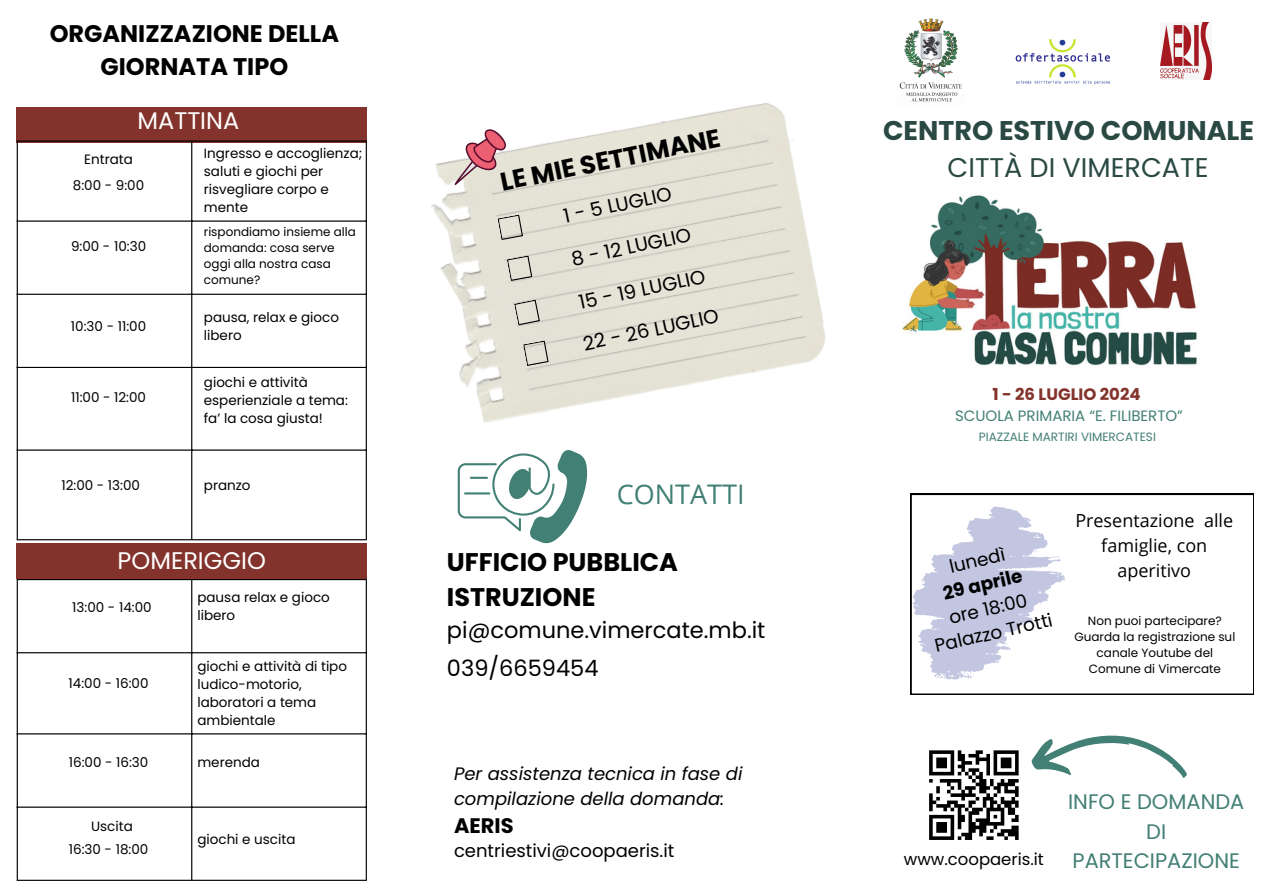
<style>
.page{position:relative;width:1263px;height:894px;background:#fff}
.page>*{position:absolute;margin:0;border:0;box-sizing:border-box;transform-origin:0 0}
.t1{font:700 27px "Poppins";color:#2a4943}
.t2{font:27px "Poppins";color:#2a4943}
.t3{font:27px "Open Sans";color:#427f74}
.t4{font:700 25.5px/34.8px "Poppins";color:#000}
.t5{font:700 24px/32.7px "Poppins";color:#000;text-align:center}
.t6{font:24px "Poppins";color:#fff}
.t7{font:22.5px "Poppins";color:#000}
.t8{font:21px/29.2px "Poppins";color:#427f74;text-align:center}
.t9{font:700 21px "Poppins";color:#000}
.t10{font:19.5px "Poppins";color:#000}
.t11{font:18.45px "Poppins";color:#000}
.t12{font:700 18.45px "Poppins";color:#000}
.t13{font:italic 18px/24.8px "Poppins";color:#000}
.t14{font:18px/24.8px "Open Sans";color:#000;text-align:center}
.t15{font:18px "Poppins";color:#000}
.t16{font:16.5px "Poppins";color:#000}
.t17{font:700 16.5px "Poppins";color:#83332c}
.t18{font:15px "Poppins";color:#427f74}
.t19{font:13.5px/18px "Poppins";color:#000}
.t20{font:12px/16px "Poppins";color:#000}
.t21{font:12px "Poppins";color:#427f74}
</style>
<div class="page">
<img style="left:1160px;top:22px;width:51px;height:58px">
<img style="left:431px;top:103px;width:395px;height:320px">
<svg style="left:449px;top:123px;width:66px;height:63px"></svg>
<svg style="left:497px;top:214px;width:26px;height:26px"></svg>
<svg style="left:507px;top:255px;width:25px;height:26px"></svg>
<svg style="left:514px;top:299px;width:26px;height:26px"></svg>
<svg style="left:523px;top:340px;width:26px;height:26px"></svg>
<svg style="left:458px;top:450px;width:130px;height:93px"></svg>
<hr style="left:464px;top:492px;width:26px;height:2px;background:#427f74">
<div style="left:17px;top:107px;width:350px;height:35px;background:#83332c"></div>
<hr style="left:17px;top:141px;width:1px;height:398px;background:#000">
<hr style="left:191px;top:141px;width:1px;height:398px;background:#000">
<hr style="left:366px;top:141px;width:1px;height:398px;background:#000">
<hr style="left:17px;top:140px;width:350px;height:1px;background:#000">
<hr style="left:17px;top:220px;width:350px;height:1px;background:#000">
<hr style="left:17px;top:293px;width:350px;height:2px;background:#000">
<hr style="left:17px;top:367px;width:350px;height:1px;background:#000">
<hr style="left:17px;top:449px;width:350px;height:1px;background:#000">
<hr style="left:17px;top:539px;width:350px;height:1px;background:#000">
<div style="left:17px;top:543px;width:350px;height:36px;background:#83332c"></div>
<hr style="left:17px;top:580px;width:1px;height:299px;background:#000">
<hr style="left:191px;top:580px;width:1px;height:299px;background:#000">
<hr style="left:366px;top:580px;width:1px;height:299px;background:#000">
<hr style="left:17px;top:579px;width:350px;height:1px;background:#000">
<hr style="left:17px;top:652px;width:350px;height:1px;background:#000">
<hr style="left:17px;top:733px;width:350px;height:1px;background:#000">
<hr style="left:17px;top:806px;width:350px;height:1px;background:#000">
<hr style="left:17px;top:879px;width:350px;height:1px;background:#000">
<img style="left:1015px;top:39px;width:96px;height:46px">
<img style="left:902px;top:195px;width:295px;height:171px">
<svg style="left:929px;top:750px;width:90px;height:89px"></svg>
<svg style="left:911px;top:494px;width:343px;height:200px"></svg>
<svg style="left:1031px;top:735px;width:156px;height:42px"></svg>
<img style="left:899px;top:18px;width:63px;height:84px">
<p class="t5" style="left:50px;top:17px;width:291px">ORGANIZZAZIONE DELLA<br>GIORNATA TIPO</p>
<p class="t6" style="left:138px;top:103px;width:103px">MATTINA</p>
<p class="t19" style="left:84px;top:150px;width:50px">Entrata</p>
<p class="t19" style="left:73px;top:176px;width:73px">8:00 - 9:00</p>
<p class="t19" style="left:71px;top:237px;width:77px">9:00 - 10:30</p>
<h1 class="t19" style="left:204px;top:144px;width:160px">Ingresso e accoglienza; saluti e giochi per risvegliare corpo e mente</h1>
<p class="t20" style="left:204px;top:224px;width:154px">rispondiamo insieme alla domanda: cosa serve oggi alla nostra casa comune?</p>
<p class="t19" style="left:71px;top:317px;width:77px">10:30 - 11:00</p>
<p class="t19" style="left:204px;top:308px;width:137px">pausa, relax e gioco libero</p>
<p class="t19" style="left:71px;top:388px;width:77px">11:00 - 12:00</p>
<p class="t19" style="left:204px;top:373px;width:146px">giochi e attività esperienziale a tema: fa’ la cosa giusta!</p>
<h2 class="t19" style="left:61px;top:476px;width:80px">12:00 - 13:00</h2>
<h1 class="t19" style="left:204px;top:476px;width:48px">pranzo</h1>
<h5 class="t6" style="left:118px;top:543px;width:150px">POMERIGGIO</h5>
<h5 class="t19" style="left:72px;top:598px;width:81px">13:00 - 14:00</h5>
<p class="t19" style="left:197px;top:588px;width:134px">pausa relax e gioco libero</p>
<p class="t19" style="left:69px;top:673px;width:82px">14:00 - 16:00</p>
<p class="t19" style="left:197px;top:657px;width:151px">giochi e attività di tipo ludico-motorio, laboratori a tema ambientale</p>
<h1 class="t19" style="left:69px;top:753px;width:81px">16:00 - 16:30</h1>
<h2 class="t19" style="left:197px;top:753px;width:64px">merenda</h2>
<p class="t19" style="left:91px;top:816px;width:43px">Uscita</p>
<p class="t19" style="left:69px;top:840px;width:81px">16:30 - 18:00</p>
<p class="t19" style="left:197px;top:829px;width:100px">giochi e uscita</p>
<p class="t4" style="left:497px;top:166px;width:225px;rotate:-12deg">LE MIE SETTIMANE</p>
<p class="t10" style="left:561px;top:203px;width:112px;rotate:-12deg">1 - 5 LUGLIO</p>
<h4 class="t10" style="left:569px;top:246px;width:123px;rotate:-12deg">8 - 12 LUGLIO</h4>
<p class="t10" style="left:576px;top:289px;width:130px;rotate:-12deg">15 - 19 LUGLIO</p>
<p class="t10" style="left:581px;top:330px;width:139px;rotate:-12deg">22 - 26 LUGLIO</p>
<p class="t3" style="left:617px;top:474px;width:129px">CONTATTI</p>
<p class="t4" style="left:447px;top:544px;width:233px">UFFICIO PUBBLICA<br>ISTRUZIONE</p>
<p class="t7" style="left:447px;top:614px;width:320px">pi@comune.vimercate.mb.it</p>
<p class="t7" style="left:447px;top:652px;width:153px">039/6659454</p>
<h6 class="t13" style="left:454px;top:760px;width:290px">Per assistenza tecnica in fase di compilazione della domanda:</h6>
<p class="t9" style="left:454px;top:810px;width:61px">AERIS</p>
<p class="t15" style="left:454px;top:837px;width:222px">centriestivi@coopaeris.it</p>
<p class="t1" style="left:883px;top:111px;width:373px">CENTRO ESTIVO COMUNALE</p>
<p class="t2" style="left:947px;top:148px;width:262px">CITTÀ DI VIMERCATE</p>
<p class="t17" style="left:992px;top:383px;width:150px">1 - 26 LUGLIO 2024</p>
<p class="t18" style="left:955px;top:405px;width:229px">SCUOLA PRIMARIA “E. FILIBERTO”</p>
<p class="t21" style="left:979px;top:428px;width:179px">PIAZZALE MARTIRI VIMERCATESI</p>
<p class="t14" style="left:1075px;top:507px;width:159px">Presentazione alle famiglie, con</p>
<p class="t11" style="left:947px;top:554px;width:58px;rotate:-13deg">lunedì</p>
<p class="t14" style="left:1117px;top:557px;width:75px">aperitivo</p>
<p class="t12" style="left:940px;top:580px;width:82px;rotate:-13deg">29 aprile</p>
<p class="t11" style="left:946px;top:604px;width:81px;rotate:-13deg">ore 18:00</p>
<p class="t11" style="left:932px;top:633px;width:122px;rotate:-13deg">Palazzo Trotti</p>
<p class="t20" style="left:1074px;top:612px;width:162px;text-align:center">Non puoi partecipare?<br>Guarda la registrazione sul canale Youtube del<br>Comune di Vimercate</p>
<p class="t16" style="left:904px;top:847px;width:141px">www.coopaeris.it</p>
<p class="t8" style="left:1068px;top:787px;width:178px">INFO E DOMANDA<br>DI<br>PARTECIPAZIONE</p>
</div>
